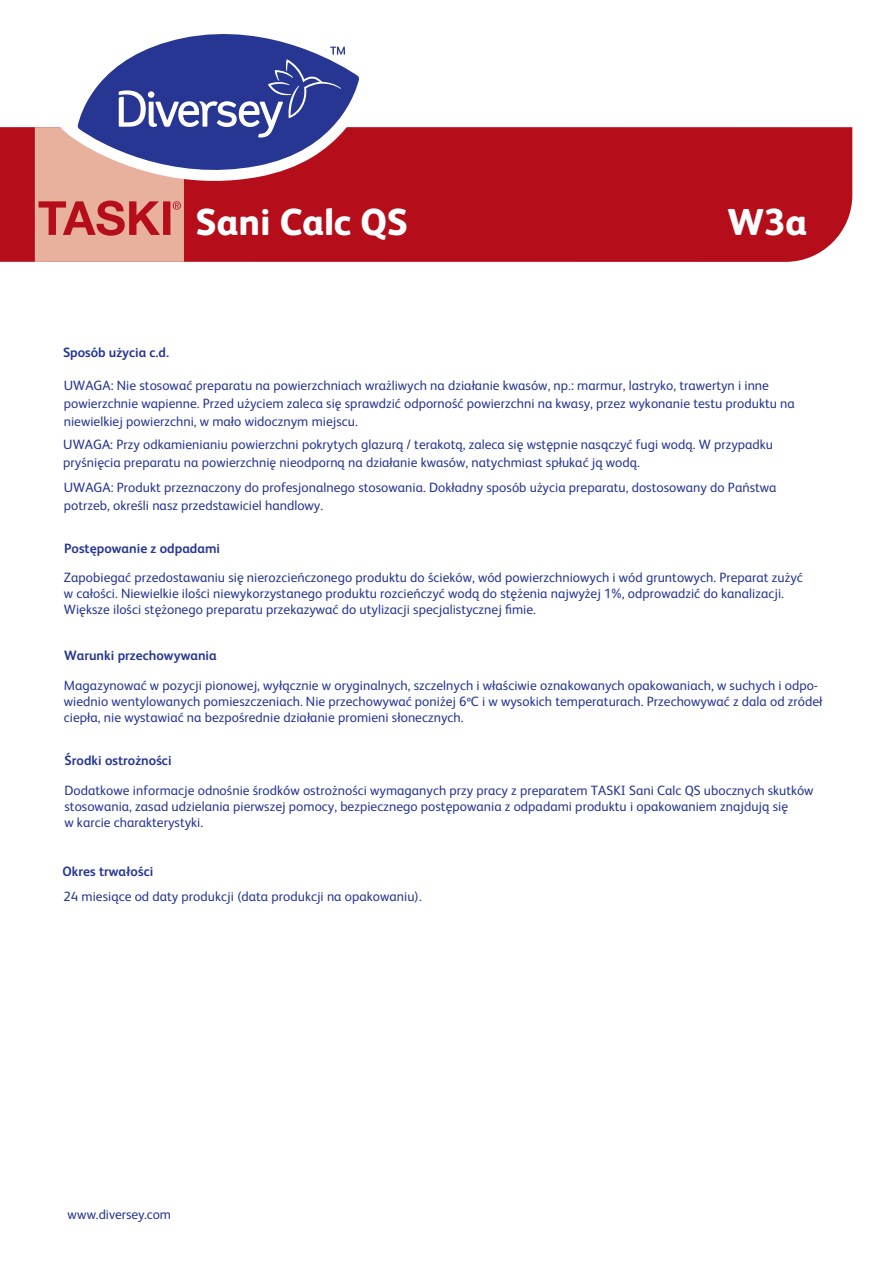
<style>
.page{position:relative;width:893px;height:1263px;background:#fff}
.page>*{position:absolute;margin:0;border:0;box-sizing:border-box;transform-origin:0 0}
.t1{font:800 37.5px "FS Albert Pro";color:#fff}
.t2{font:13.5px/16.2px "FS Albert Pro";letter-spacing:.005em;color:#263692}
.t3{font:700 13.5px "FS Albert Pro";letter-spacing:.005em;color:#263692}
</style>
<div class="page">
<div style="left:0;top:127px;width:852px;height:135px;background:#b50e1a"></div>
<svg style="left:359px;top:78px;width:15px;height:103px;fill:#b50e1a"></svg>
<svg style="left:153px;top:34px;width:206px;height:148px"></svg>
<svg style="left:35px;top:47px;width:310px;height:215px"></svg>
<h1 class="t1" style="left:196px;top:193px;width:214px">Sani Calc QS</h1>
<h1 class="t1" style="left:727px;top:193px;width:81px">W3a</h1>
<p class="t3" style="left:63px;top:343px;width:108px">Sposób użycia c.d.</p>
<p class="t2" style="left:64px;top:375px;width:733px;line-height:18px">UWAGA: Nie stosować preparatu na powierzchniach wrażliwych na działanie kwasów, np.: marmur, lastryko, trawertyn i inne powierzchnie wapienne. Przed użyciem zaleca się sprawdzić odporność powierzchni na kwasy, przez wykonanie testu produktu na niewielkiej powierzchni, w mało widocznym miejscu.</p>
<p class="t2" style="left:63px;top:434px;width:711px;line-height:18px">UWAGA: Przy odkamienianiu powierzchni pokrytych glazurą / terakotą, zaleca się wstępnie nasączyć fugi wodą. W przypadku pryśnięcia preparatu na powierzchnię nieodporną na działanie kwasów, natychmiast spłukać ją wodą.</p>
<p class="t2" style="left:64px;top:477px;width:714px;line-height:18px">UWAGA: Produkt przeznaczony do profesjonalnego stosowania. Dokładny sposób użycia preparatu, dostosowany do Państwa potrzeb, określi nasz przedstawiciel handlowy.</p>
<p class="t3" style="left:64px;top:539px;width:158px">Postępowanie z odpadami</p>
<p class="t2" style="left:64px;top:568px;width:740px">Zapobiegać przedostawaniu się nierozcieńczonego produktu do ścieków, wód powierzchniowych i wód gruntowych. Preparat zużyć w całości. Niewielkie ilości niewykorzystanego produktu rozcieńczyć wodą do stężenia najwyżej 1%, odprowadzić do kanalizacji.<br>Większe ilości stężonego preparatu przekazywać do utylizacji specjalistycznej fimie.</p>
<p class="t3" style="left:64px;top:645px;width:154px">Warunki przechowywania</p>
<p class="t2" style="left:64px;top:676px;width:760px">Magazynować w pozycji pionowej, wyłącznie w oryginalnych, szczelnych i właściwie oznakowanych opakowaniach, w suchych i odpo&shy;wiednio wentylowanych pomieszczeniach. Nie przechowywać poniżej 6ºC i w wysokich temperaturach. Przechowywać z dala od zródeł ciepła, nie wystawiać na bezpośrednie działanie promieni słonecznych.</p>
<p class="t3" style="left:65px;top:751px;width:109px">Środki ostrożności</p>
<p class="t2" style="left:64px;top:781px;width:751px">Dodatkowe informacje odnośnie środków ostrożności wymaganych przy pracy z preparatem TASKI Sani Calc QS ubocznych skutków stosowania, zasad udzielania pierwszej pomocy, bezpiecznego postępowania z odpadami produktu i opakowaniem znajdują się<br>w karcie charakterystyki.</p>
<p class="t3" style="left:62px;top:862px;width:92px">Okres trwałości</p>
<p class="t2" style="left:63px;top:887px;width:360px">24 miesiące od daty produkcji (data produkcji na opakowaniu).</p>
<p class="t2" style="left:68px;top:1206px;width:105px">www.diversey.com</p>
</div>
